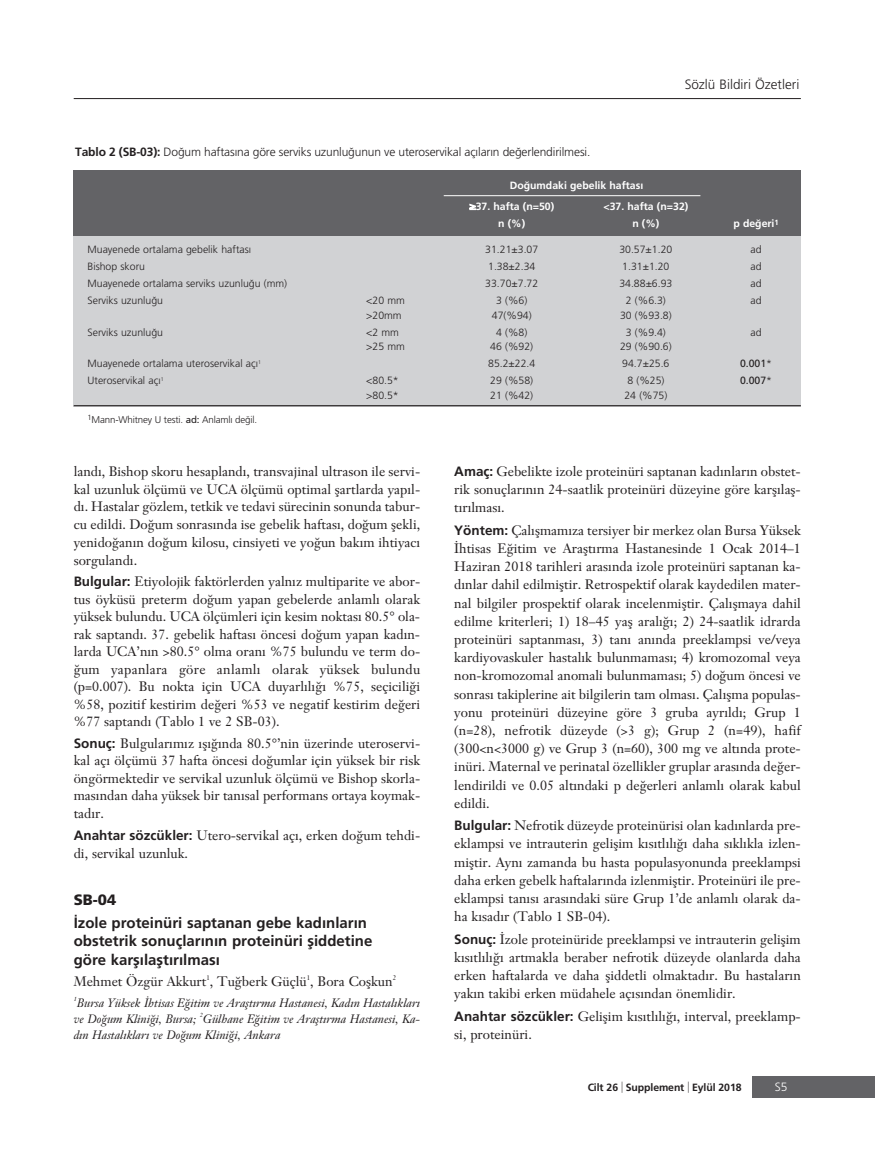
<style>
.page{position:relative;width:876px;height:1174px;background:#fff}
.page>*{position:absolute;margin:0;border:0;box-sizing:border-box;transform-origin:0 0}
.t1{font:700 15px/18.5px "Frutiger";color:#231f20}
.t2{font:900 15px "Frutiger";color:#231f20}
.t3{font:13.5px/18.1px "Janson Text";color:#231f20;text-align:justify}
.t4{font:300 13.5px "Frutiger";color:#231f20}
.t5{font:italic 12px/16.2px "Janson Text";color:#231f20}
.t6{font:300 12px "Frutiger";letter-spacing:-.01em;color:#231f20}
.t7{font:300 12px "Frutiger";color:#fff}
.t8{font:300 10.5px "Frutiger";color:#231f20}
.t9{font:700 10.5px/21.5px "Frutiger";color:#fff}
.t10{font:700 10.5px "Frutiger";letter-spacing:-.01em;color:#231f20}
.t11{font:10.5px "Frutiger";color:#231f20}
.t12{font:300 9.75px "Frutiger";letter-spacing:-.015em;color:#231f20}
.t13{font:6.75px "Janson Text";color:#231f20}
.t14{font:italic 6px "Janson Text";color:#231f20}
.s1{font-weight:700}
.s2{font-weight:300}
.s3{font-weight:400}
.s4{font-family:"Frutiger";font-weight:700}
</style>
<div class="page">
<div style="left:752px;top:1076px;width:123px;height:22px;background:#636366"></div>
<hr style="left:74px;top:98px;width:727px;height:1px;background:#231f20">
<div style="left:74px;top:170px;width:727px;height:69px;background:#636366"></div>
<div style="left:74px;top:236px;width:727px;height:170px;background:#d1d2d4"></div>
<hr style="left:74px;top:405px;width:727px;height:1px;background:#231f20">
<hr style="left:444px;top:195px;width:256px;height:1px;background:#fff">
<p class="t4" style="left:685px;top:79px;width:116px">Sözlü Bildiri Özetleri</p>
<p class="t6" style="left:75px;top:147px;width:517px"><span class="s1">Tablo 2 (SB-03):</span> Do¤um haftas›na göre serviks uzunlu¤unun ve uteroservikal aç›lar›n de¤erlendirilmesi.</p>
<p class="t9" style="left:469px;top:175px;width:175px;text-indent:40px">Do¤umdaki gebelik haftas› ≥37. hafta (n=50)</p>
<p class="t9" style="left:603px;top:196px;width:86px">&lt;37. hafta (n=32)</p>
<p class="t9" style="left:498px;top:213px;width:29px">n (%)</p>
<p class="t9" style="left:632px;top:213px;width:29px">n (%)</p>
<p class="t9" style="left:733px;top:213px;width:47px">p de¤eri<sup>1</sup></p>
<p class="t8" style="left:88px;top:245px;width:165px">Muayenede ortalama gebelik haftas›</p>
<p class="t8" style="left:485px;top:245px;width:54px">31.21±3.07</p>
<p class="t8" style="left:619px;top:245px;width:54px">30.57±1.20</p>
<p class="t8" style="left:750px;top:245px;width:13px">ad</p>
<p class="t8" style="left:88px;top:262px;width:59px">Bishop skoru</p>
<p class="t8" style="left:488px;top:262px;width:49px">1.38±2.34</p>
<p class="t8" style="left:622px;top:262px;width:49px">1.31±1.20</p>
<p class="t8" style="left:750px;top:262px;width:13px">ad</p>
<p class="t8" style="left:88px;top:279px;width:201px">Muayenede ortalama serviks uzunlu¤u (mm)</p>
<p class="t8" style="left:485px;top:279px;width:54px">33.70±7.72</p>
<p class="t8" style="left:619px;top:279px;width:54px">34.88±6.93</p>
<p class="t8" style="left:750px;top:279px;width:13px">ad</p>
<p class="t8" style="left:88px;top:296px;width:77px">Serviks uzunlu¤u</p>
<p class="t8" style="left:366px;top:296px;width:40px">&lt;20 mm</p>
<p class="t8" style="left:496px;top:296px;width:33px">3 (%6)</p>
<p class="t8" style="left:626px;top:296px;width:41px">2 (%6.3)</p>
<p class="t8" style="left:750px;top:296px;width:13px">ad</p>
<p class="t8" style="left:366px;top:311px;width:37px">&gt;20mm</p>
<p class="t8" style="left:492px;top:311px;width:41px">47(%94)</p>
<p class="t8" style="left:620px;top:311px;width:53px">30 (%93.8)</p>
<p class="t8" style="left:88px;top:328px;width:77px">Serviks uzunlu¤u</p>
<p class="t8" style="left:366px;top:328px;width:34px">&lt;2 mm</p>
<p class="t8" style="left:496px;top:328px;width:33px">4 (%8)</p>
<p class="t8" style="left:626px;top:328px;width:41px">3 (%9.4)</p>
<p class="t8" style="left:750px;top:328px;width:13px">ad</p>
<p class="t8" style="left:366px;top:342px;width:40px">&gt;25 mm</p>
<p class="t8" style="left:490px;top:342px;width:44px">46 (%92)</p>
<p class="t8" style="left:620px;top:342px;width:53px">29 (%90.6)</p>
<p class="t8" style="left:88px;top:359px;width:175px">Muayenede ortalama uteroservikal aç›<sup>1</sup></p>
<p class="t8" style="left:488px;top:359px;width:49px">85.2±22.4</p>
<p class="t8" style="left:622px;top:359px;width:49px">94.7±25.6</p>
<p class="t11" style="left:740px;top:359px;width:34px">0.001<span class="s2">*</span></p>
<p class="t8" style="left:88px;top:376px;width:78px">Uteroservikal aç›<sup>1</sup></p>
<p class="t8" style="left:366px;top:376px;width:34px">&lt;80.5*</p>
<p class="t8" style="left:490px;top:376px;width:44px">29 (%58)</p>
<p class="t8" style="left:627px;top:376px;width:39px">8 (%25)</p>
<p class="t11" style="left:740px;top:376px;width:34px">0.007<span class="s2">*</span></p>
<p class="t8" style="left:366px;top:391px;width:34px">&gt;80.5*</p>
<p class="t8" style="left:490px;top:391px;width:44px">21 (%42)</p>
<p class="t8" style="left:624px;top:391px;width:44px">24 (%75)</p>
<p class="t12" style="left:88px;top:415px;width:171px"><sup>1</sup>Mann-Whitney U testi. <span class="s3">ad:</span> Anlaml› de¤il.</p>
<p class="t3" style="left:74px;top:464px;width:348px;line-height:17.7px">land›, Bishop skoru hesapland›, transvajinal ultrason ile servi&shy;kal uzunluk ölçümü ve UCA ölçümü optimal flartlarda yap›l&shy;d›. Hastalar gözlem, tetkik ve tedavi sürecinin sonunda tabur&shy;cu edildi. Do¤um sonras›nda ise gebelik haftas›, do¤um flekli, yenido¤an›n do¤um kilosu, cinsiyeti ve yo¤un bak›m ihtiyac› sorguland›.</p>
<p class="t3" style="left:74px;top:574px;width:348px;line-height:17.4px"><span class="s4">Bulgular:</span> Etiyolojik faktörlerden yaln›z multiparite ve abor&shy;tus öyküsü preterm do¤um yapan gebelerde anlaml› olarak yüksek bulundu. UCA ölçümleri için kesim noktas› 80.5° ola&shy;rak saptand›. 37. gebelik haftas› öncesi do¤um yapan kad›n&shy;larda UCA’n›n &gt;80.5° olma oran› %75 bulundu ve term do-¤um yapanlara göre anlaml› olarak yüksek bulundu (p=0.007). Bu nokta için UCA duyarl›l›¤› %75, seçicili¤i %58, pozitif kestirim de¤eri %53 ve negatif kestirim de¤eri %77 saptand› (Tablo 1 ve 2 SB-03).</p>
<p class="t3" style="left:74px;top:736px;width:348px;line-height:17.4px"><span class="s4">Sonuç:</span> Bulgular›m›z ›fl›¤›nda 80.5°’nin üzerinde uteroservi&shy;kal aç› ölçümü 37 hafta öncesi do¤umlar için yüksek bir risk öngörmektedir ve servikal uzunluk ölçümü ve Bishop skorla&shy;mas›ndan daha yüksek bir tan›sal performans ortaya koymak&shy;tad›r.</p>
<p class="t3" style="left:74px;top:827px;width:348px;line-height:17.7px"><span class="s4">Anahtar sözcükler:</span> Utero-servikal aç›, erken do¤um tehdi&shy;di, servikal uzunluk.</p>
<p class="t2" style="left:74px;top:893px;width:44px">SB-04</p>
<p class="t1" style="left:74px;top:914px;width:300px">‹zole proteinüri saptanan gebe kad›nlar›n obstetrik sonuçlar›n›n proteinüri fliddetine göre karfl›laflt›r›lmas›</p>
<p class="t3" style="left:74px;top:973px;width:320px">Mehmet Özgür Akkurt , Tu¤berk Güçlü , Bora Coflkun</p>
<p class="t13" style="left:206px;top:974px;width:5px">1</p>
<p class="t13" style="left:307px;top:974px;width:5px">1</p>
<p class="t13" style="left:393px;top:974px;width:5px">2</p>
<p class="t5" style="left:74px;top:996px;width:348px">Bursa Yüksek ‹htisas E¤itim ve Araflt›rma Hastanesi, Kad›n Hastal›klar› ve Do¤um Klini¤i, Bursa;</p>
<p class="t14" style="left:74px;top:996px;width:5px">1</p>
<p class="t14" style="left:200px;top:1012px;width:5px">2</p>
<p class="t5" style="left:74px;top:1012px;width:348px;text-indent:129px">Gülhane E¤itim ve Araflt›rma Hastanesi, Ka&shy;d›n Hastal›klar› ve Do¤um Klini¤i, Ankara</p>
<p class="t3" style="left:454px;top:463px;width:348px"><span class="s4">Amaç:</span> Gebelikte izole proteinüri saptanan kad›nlar›n obstet&shy;rik sonuçlar›n›n 24-saatlik proteinüri düzeyine göre karfl›lafl&shy;t›r›lmas›.</p>
<p class="t3" style="left:454px;top:522px;width:348px"><span class="s4">Yöntem:</span> Çal›flmam›za tersiyer bir merkez olan Bursa Yüksek ‹htisas E¤itim ve Araflt›rma Hastanesinde 1 Ocak 2014–1<br>Haziran 2018 tarihleri aras›nda izole proteinüri saptanan ka&shy;d›nlar dahil edilmifltir. Retrospektif olarak kaydedilen mater&shy;nal bilgiler prospektif olarak incelenmifltir. Çal›flmaya dahil edilme kriterleri; 1) 18–45 yafl aral›¤›; 2) 24-saatlik idrarda proteinüri saptanmas›, 3) tan› an›nda preeklampsi ve/veya kardiyovaskuler hastal›k bulunmamas›; 4) kromozomal veya non-kromozomal anomali bulunmamas›; 5) do¤um öncesi ve sonras› takiplerine ait bilgilerin tam olmas›. Çal›flma populas&shy;yonu proteinüri düzeyine göre 3 gruba ayr›ld›; Grup 1 (n=28), nefrotik düzeyde (&gt;3 g); Grup 2 (n=49), hafif (300&lt;n&lt;3000 g) ve Grup 3 (n=60), 300 mg ve alt›nda prote&shy;inüri. Maternal ve perinatal özellikler gruplar aras›nda de¤er&shy;lendirildi ve 0.05 alt›ndaki p de¤erleri anlaml› olarak kabul edildi.</p>
<p class="t3" style="left:454px;top:818px;width:348px"><span class="s4">Bulgular:</span> Nefrotik düzeyde proteinürisi olan kad›nlarda pre&shy;eklampsi ve intrauterin geliflim k›s›tl›l›¤› daha s›kl›kla izlen&shy;mifltir. Ayn› zamanda bu hasta populasyonunda preeklampsi daha erken gebelk haftalar›nda izlenmifltir. Proteinüri ile pre&shy;eklampsi tan›s› aras›ndaki süre Grup 1’de anlaml› olarak da&shy;ha k›sad›r (Tablo 1 SB-04).</p>
<p class="t3" style="left:454px;top:931px;width:348px"><span class="s4">Sonuç:</span> ‹zole proteinüride preeklampsi ve intrauterin geliflim k›s›tl›l›¤› artmakla beraber nefrotik düzeyde olanlarda daha erken haftalarda ve daha fliddetli olmaktad›r. Bu hastalar›n yak›n takibi erken müdahele aç›s›ndan önemlidir.</p>
<p class="t3" style="left:454px;top:1008px;width:348px"><span class="s4">Anahtar sözcükler:</span> Geliflim k›s›tl›l›¤›, interval, preeklamp&shy;si, proteinüri.</p>
<p class="t10" style="left:588px;top:1083px;width:155px">Cilt 26 Supplement Eylül 2018</p>
<p class="t7" style="left:775px;top:1082px;width:14px">S5</p>
</div>
